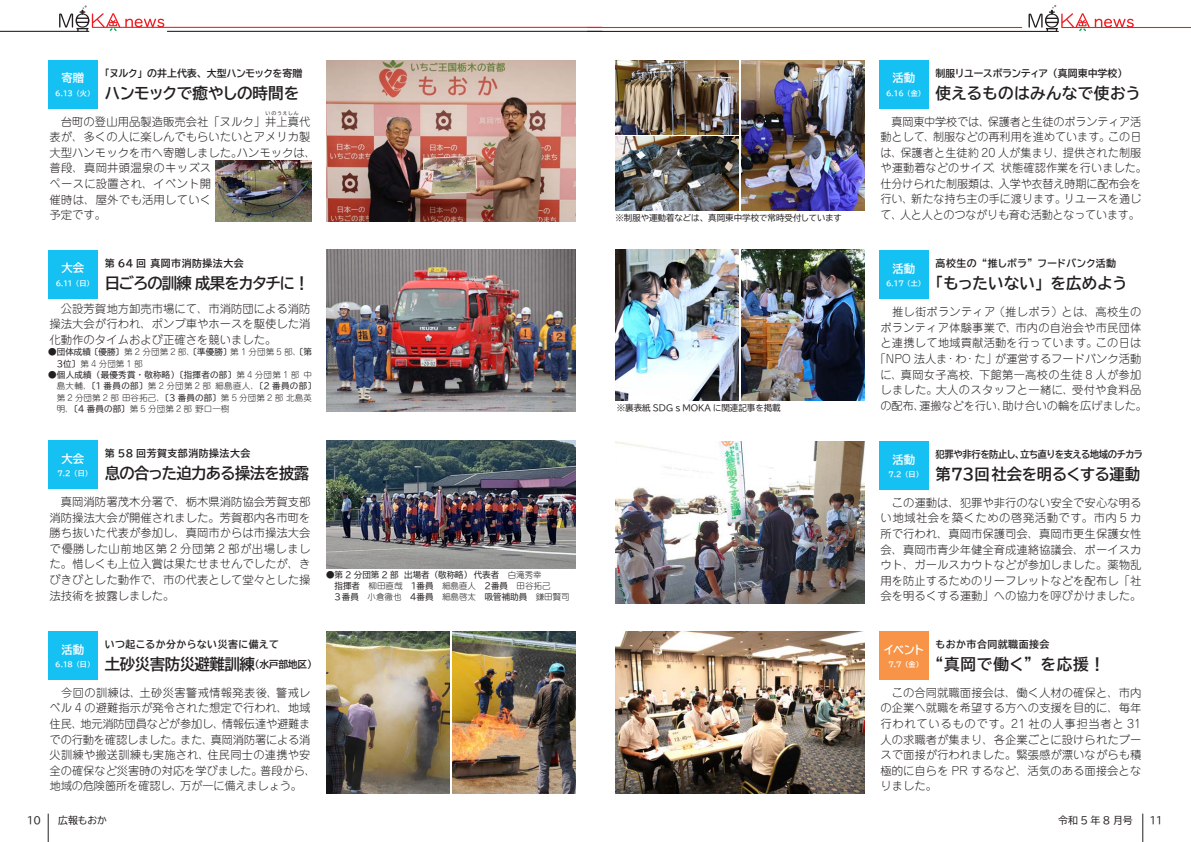
<style>
.page{position:relative;width:1191px;height:842px;background:#fff}
.page>*{position:absolute;margin:0;border:0;box-sizing:border-box;transform-origin:0 0}
.t1{font:15.6px "BIZ UDP Gothic Bold";letter-spacing:-.01em;color:#231f20}
.t2{font:15.6px "BIZ UDP Gothic Bold";letter-spacing:-.03em;color:#231f20}
.t3{font:15.6px "BIZ UDP Gothic Bold";letter-spacing:-.05em;color:#231f20}
.t4{font:15.6px "BIZ UDP Gothic Bold";letter-spacing:-.04em;color:#231f20}
.t5{font:15.6px "BIZ UDP Gothic Bold";letter-spacing:.03em;color:#231f20}
.t6{font:15.6px "BIZ UDP Gothic Bold";letter-spacing:.05em;color:#231f20}
.t7{font:300 11.3px/15.6px "Jun 101 Pro";color:#231f20;text-align:justify}
.t8{font:300 11.3px/15.6px "Jun 101 Pro";letter-spacing:.02em;color:#231f20;text-align:center}
.t9{font:300 11.3px "Jun 101 Pro";letter-spacing:-.02em;color:#231f20}
.t10{font:11.3px "BIZ UDP Gothic Bold";color:#fff}
.t11{font:9.9px "BIZ UDP Gothic Bold";letter-spacing:.05em;color:#231f20}
.t12{font:9.9px "BIZ UDP Gothic Bold";color:#231f20}
.t13{font:9.9px "BIZ UDP Gothic Bold";letter-spacing:-.04em;color:#231f20;scale:.94 1}
.t14{font:9.9px "BIZ UDP Gothic";color:#231f20}
.t15{font:9.9px "BIZ UDP Gothic";letter-spacing:.25em;color:#231f20}
.t16{font:300 8.5px/11.3px "Jun 101 Pro";letter-spacing:.01em;color:#231f20;text-align:justify}
.t17{font:8.5px "BIZ UDP Gothic";color:#231f20}
.t18{font:300 8.5px/11.3px "Jun 101 Pro";letter-spacing:.26em;color:#231f20}
.t19{font:7.1px "BIZ UDP Gothic Bold";color:#fff}
.t20{font:5px "BIZ UDP Gothic";letter-spacing:.185em;color:#231f20}
.s1{font-family:"BIZ UDP Gothic";font-weight:400}
.s2{font-family:"Jun 101 Pro";font-weight:300}
.s3{font-size:9.9px}
</style>
<div class="page">
<svg style="left:48px;top:814px;width:1px;height:28px"></svg>
<hr style="left:92px;top:27px;width:510px;height:1px;background:#ee1d23">
<hr style="left:0;top:31px;width:89px;height:1px;background:#231f20">
<hr style="left:167px;top:31px;width:435px;height:1px;background:#231f20">
<svg style="left:59px;top:5px;width:105px;height:27px"></svg>
<img style="left:326px;top:250px;width:249px;height:161px">
<div style="left:48px;top:250px;width:50px;height:48px;background:#15c0f2"></div>
<div style="left:48px;top:60px;width:50px;height:48px;background:#15c0f2"></div>
<img style="left:326px;top:60px;width:249px;height:162px">
<img style="left:215px;top:161px;width:97px;height:61px">
<div style="left:48px;top:441px;width:50px;height:48px;background:#15c0f2"></div>
<img style="left:326px;top:440px;width:249px;height:128px">
<div style="left:48px;top:631px;width:50px;height:49px;background:#15c0f2"></div>
<img style="left:326px;top:631px;width:123px;height:162px">
<img style="left:452px;top:631px;width:123px;height:162px">
<svg style="left:1142px;top:814px;width:1px;height:28px"></svg>
<hr style="left:587px;top:27px;width:434px;height:1px;background:#ee1d23">
<hr style="left:1062px;top:27px;width:129px;height:1px;background:#ee1d23">
<hr style="left:587px;top:31px;width:471px;height:1px;background:#231f20">
<svg style="left:1028px;top:5px;width:105px;height:27px"></svg>
<div style="left:879px;top:441px;width:49px;height:49px;background:#15c0f2"></div>
<img style="left:615px;top:441px;width:250px;height:162px">
<div style="left:879px;top:631px;width:49px;height:49px;background:#f79447"></div>
<img style="left:615px;top:631px;width:250px;height:162px">
<div style="left:879px;top:251px;width:49px;height:48px;background:#15c0f2"></div>
<img style="left:615px;top:250px;width:123px;height:150px">
<img style="left:741px;top:250px;width:124px;height:150px">
<div style="left:879px;top:60px;width:49px;height:48px;background:#15c0f2"></div>
<img style="left:741px;top:60px;width:124px;height:150px">
<img style="left:615px;top:137px;width:123px;height:74px">
<img style="left:615px;top:60px;width:123px;height:74px">
<p class="t12" style="left:105px;top:68px;width:199px">「ヌルク」の井上代表、大型ハンモックを寄贈</p>
<p class="t1" style="left:105px;top:85px;width:196px">ハンモックで癒やしの時間を</p>
<p class="t7" style="left:50px;top:112px;width:262px">　台町の登山用品製造販売会社「ヌルク」井上真代</p>
<p class="t10" style="left:62px;top:72px;width:24px">寄贈</p>
<p class="t19" style="left:55px;top:89px;width:37px">6.13 （火）</p>
<p class="t20" style="left:265px;top:111px;width:34px">いのうえしん</p>
<p class="t7" style="left:50px;top:128px;width:268px">表が、多くの人に楽しんでもらいたいとアメリカ製大型ハンモックを市へ寄贈しました。ハンモックは、</p>
<p class="t7" style="left:50px;top:159px;width:163px">普段、真岡井頭温泉のキッズスペースに設置され、イベント開催時は、屋外でも活用していく予定です。</p>
<p class="t11" style="left:105px;top:258px;width:140px">第 64 回 真岡市消防操法大会</p>
<p class="t3" style="left:105px;top:275px;width:206px">日ごろの訓練 成果をカタチに！</p>
<p class="t7" style="left:50px;top:299px;width:262px">　公設芳賀地方卸売市場にて、市消防団による消防操法大会が行われ、ポンプ車やホースを駆使した消化動作のタイムおよび正確さを競いました。</p>
<p class="t10" style="left:62px;top:262px;width:24px">大会</p>
<p class="t19" style="left:56px;top:279px;width:36px">6.11 （日）</p>
<p class="t18" style="left:57px;top:346px;width:257px;text-indent:-9px"><span class="s1">●団体成績 〔優勝〕</span>第 2 分団第 2 部、<span class="s1">〔準優勝〕</span>第 1 分団第 5 部、<span class="s1">〔第<br>３位〕</span>第4分団第1部</p>
<p class="t16" style="left:57px;top:368px;width:257px;text-indent:-9px"><span class="s1">●個人成績（最優秀賞・敬称略）〔指揮者の部〕</span>第 4 分団第 1 部 中島大輔、<span class="s1">〔1 番員の部〕</span>第 2 分団第 2 部 細島直人、<span class="s1">〔2 番員の部〕</span>第 2 分団第 2 部 田谷拓己、<span class="s1">〔3 番員の部〕</span>第 5 分団第 2 部 北島英明、<span class="s1">〔4 番員の部〕</span>第 5 分団第 2 部 野口一樹</p>
<p class="t11" style="left:105px;top:449px;width:147px">第 58 回芳賀支部消防操法大会</p>
<p class="t4" style="left:105px;top:466px;width:206px">息の合った迫力ある操法を披露</p>
<p class="t7" style="left:50px;top:493px;width:262px">　真岡消防署茂木分署で、栃木県消防協会芳賀支部消防操法大会が開催されました。芳賀郡内各市町を勝ち抜いた代表が参加し、真岡市からは市操法大会で優勝した山前地区第 2 分団第 2 部が出場しました。惜しくも上位入賞は果たせませんでしたが、きびきびとした動作で、市の代表として堂々とした操法技術を披露しました。</p>
<p class="t10" style="left:62px;top:453px;width:24px">大会</p>
<p class="t19" style="left:58px;top:470px;width:32px">7.2 （日）</p>
<p class="t17" style="left:326px;top:570px;width:217px">●第 2 分団第 2 部　出場者（敬称略）　代表者 <span class="s2">白滝秀幸</span></p>
<p class="t16" style="left:334px;top:579px;width:217px"><span class="s1">指揮者</span> 柳田直哉 <span class="s1">１番員</span>　細島直人　<span class="s1">２番員</span>　田谷拓己</p>
<p class="t16" style="left:334px;top:590px;width:237px"><span class="s1">３番員</span>　小倉徹也 <span class="s1">４番員</span>　細島啓太　<span class="s1">吸管補助員</span>　鎌田賢司</p>
<p class="t11" style="left:105px;top:639px;width:176px">いつ起こるか分からない災害に備えて</p>
<p class="t2" style="left:105px;top:656px;width:209px">土砂災害防災避難訓練<span class="s3">（水戸部地区）</span></p>
<p class="t7" style="left:50px;top:683px;width:268px;text-align:left">　今回の訓練は、土砂災害警戒情報発表後、警戒レベル 4 の避難指示が発令された想定で行われ、地域住民、地元消防団員などが参加し、情報伝達や避難までの行動を確認しました。また、真岡消防署による消火訓練や搬送訓練も実施され、住民同士の連携や安全の確保など災害時の対応を学びました。普段から、地域の危険箇所を確認し、万が一に備えましょう。</p>
<p class="t10" style="left:62px;top:643px;width:24px">活動</p>
<p class="t19" style="left:55px;top:660px;width:37px">6.18 （日）</p>
<p class="t14" style="left:27px;top:815px;width:15px">10</p>
<p class="t14" style="left:58px;top:815px;width:50px">広報もおか</p>
<p class="t12" style="left:935px;top:68px;width:188px">制服リユースボランティア（真岡東中学校）</p>
<p class="t5" style="left:935px;top:85px;width:206px">使えるものはみんなで使おう</p>
<p class="t7" style="left:880px;top:112px;width:268px;text-align:left">　真岡東中学校では、保護者と生徒のボランティア活動として、制服などの再利用を進めています。この日は、保護者と生徒約 20 人が集まり、提供された制服や運動着などのサイズ、状態確認作業を行いました。仕分けられた制服類は、入学や衣替え時期に配布会を行い、新たな持ち主の手に渡ります。リユースを通じ</p>
<p class="t10" style="left:892px;top:72px;width:24px">活動</p>
<p class="t19" style="left:886px;top:89px;width:37px">6.16 （金）</p>
<p class="t17" style="left:615px;top:213px;width:228px">※制服や運動着などは、真岡東中学校で常時受付しています</p>
<p class="t9" style="left:880px;top:206px;width:261px">て、人と人とのつながりも育む活動となっています。</p>
<p class="t11" style="left:935px;top:259px;width:182px">高校生の “推しボラ” フードバンク活動</p>
<p class="t1" style="left:935px;top:276px;width:193px">「もったいない」を広めよう</p>
<p class="t8" style="left:875px;top:303px;width:268px">　推し街ボランティア（推しボラ）とは、高校生のボランティア体験事業で、市内の自治会や市民団体と連携して地域貢献活動を行っています。この日は「NPO 法人ま・わ・た」が運営するフードバンク活動に、真岡女子高校、下館第一高校の生徒 8 人が参加しました。大人のスタッフと一緒に、受付や食料品</p>
<p class="t10" style="left:892px;top:263px;width:24px">活動</p>
<p class="t19" style="left:886px;top:280px;width:37px">6.17 （土）</p>
<p class="t17" style="left:617px;top:404px;width:165px">※裏表紙 SDG ｓ MOKA に関連記事を掲載</p>
<p class="t7" style="left:880px;top:396px;width:268px">の配布、運搬などを行い、助け合いの輪を広げました。</p>
<p class="t13" style="left:935px;top:449px;width:222px">犯罪や非行を防止し、立ち直りを支える地域のチカラ</p>
<p class="t1" style="left:935px;top:466px;width:206px">第73回社会を明るくする運動</p>
<p class="t7" style="left:880px;top:493px;width:262px">　この運動は、犯罪や非行のない安全で安心な明るい地域社会を築くための啓発活動です。市内 5 カ所で行われ、真岡市保護司会、真岡市更生保護女性会、真岡市青少年健全育成連絡協議会、ボーイスカウト、ガールスカウトなどが参加しました。薬物乱用を防止するためのリーフレットなどを配布し「社会を明るくする運動」への協力を呼びかけました。</p>
<p class="t10" style="left:892px;top:454px;width:24px">活動</p>
<p class="t19" style="left:888px;top:471px;width:32px">7.2 （日）</p>
<p class="t11" style="left:935px;top:639px;width:115px">もおか市合同就職面接会</p>
<p class="t6" style="left:935px;top:656px;width:171px">“真岡で働く” を応援！</p>
<p class="t7" style="left:880px;top:683px;width:262px">　この合同就職面接会は、働く人材の確保と、市内の企業へ就職を希望する方への支援を目的に、毎年行われているものです。21 社の人事担当者と 31人の求職者が集まり、各企業ごとに設けられたブースで面接が行われました。緊張感が漂いながらも積極的に自らを PR するなど、活気のある面接会となりました。</p>
<p class="t10" style="left:884px;top:643px;width:41px">イベント</p>
<p class="t19" style="left:888px;top:660px;width:32px">7.7 （金）</p>
<p class="t15" style="left:1058px;top:815px;width:76px">令和5年8月号</p>
<p class="t14" style="left:1149px;top:815px;width:14px">11</p>
</div>
